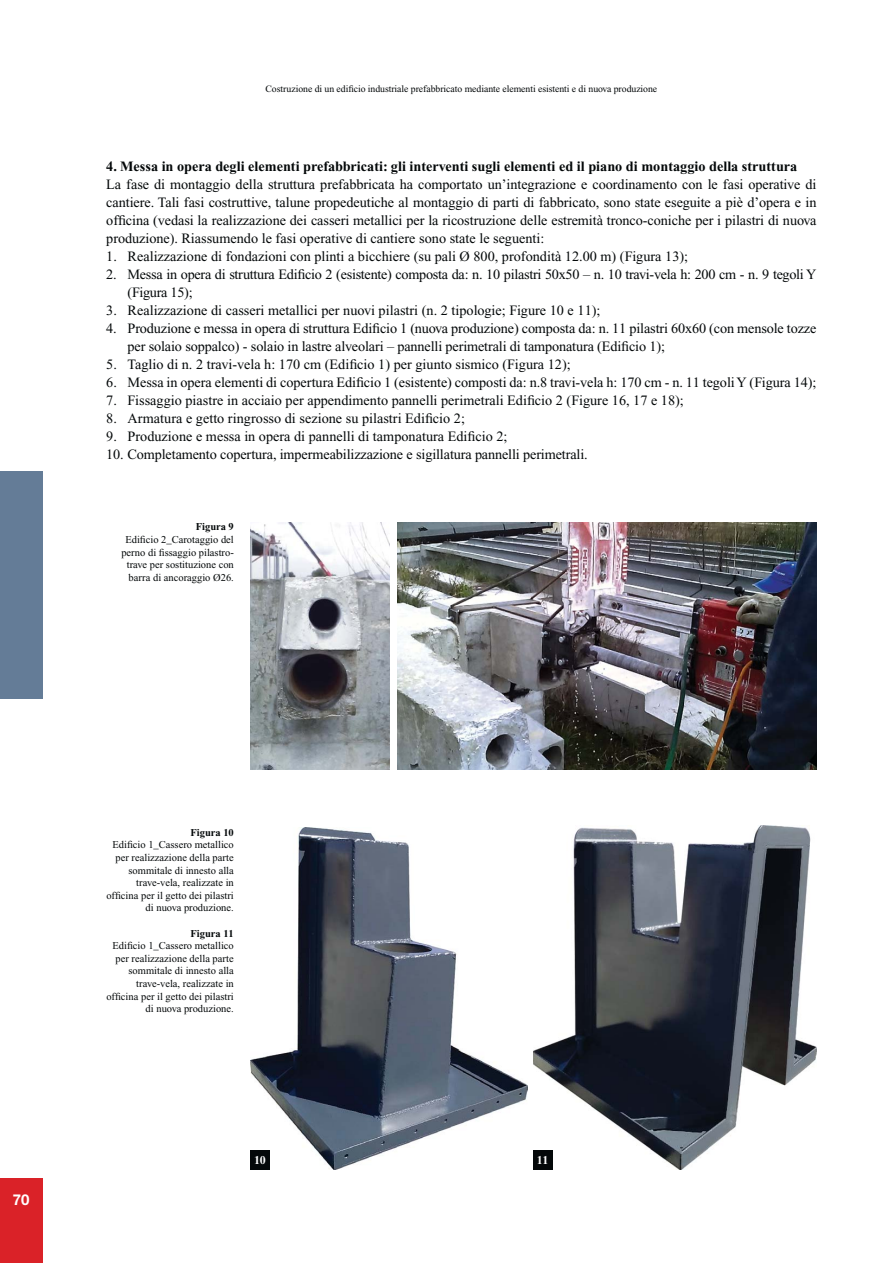
<style>
.page{position:relative;width:893px;height:1263px;background:#fff}
.page>*{position:absolute;margin:0;border:0;box-sizing:border-box;transform-origin:0 0}
.t1{font:700 15px "Helvetica Neue";color:#fff}
.t2{font:14.25px/18px "Times New Roman";letter-spacing:-.005em;color:#040809}
.t3{font:700 14.25px "Times New Roman";color:#040809}
.t4{font:700 12px "Times New Roman";color:#fff}
.t5{font:10.5px/12.6px "Times New Roman";color:#040809;text-align:right}
.t6{font:700 10.5px "Times New Roman";color:#040809}
.t7{font:9.75px "Times New Roman";letter-spacing:-.005em;color:#040809}
</style>
<div class="page">
<div style="left:0;top:1178px;width:43px;height:85px;background:#da2228"></div>
<div style="left:0;top:471px;width:43px;height:227px;background:#647c97"></div>
<img style="left:398px;top:522px;width:418px;height:248px">
<img style="left:251px;top:522px;width:138px;height:248px">
<img style="left:533px;top:826px;width:283px;height:343px">
<img style="left:251px;top:828px;width:276px;height:341px">
<div style="left:251px;top:1150px;width:19px;height:19px;background:#040809"></div>
<div style="left:533px;top:1150px;width:19px;height:19px;background:#040809"></div>
<p class="t7" style="left:265px;top:86px;width:393px">Costruzione di un edificio industriale prefabbricato mediante elementi esistenti e di nuova produzione</p>
<p class="t3" style="left:106px;top:161px;width:692px">4. Messa in opera degli elementi prefabbricati: gli interventi sugli elementi ed il piano di montaggio della struttura</p>
<p class="t2" style="left:106px;top:176px;width:712px;text-align:justify">La fase di montaggio della struttura prefabbricata ha comportato un’integrazione e coordinamento con le fasi operative di cantiere. Tali fasi costruttive, talune propedeutiche al montaggio di parti di fabbricato, sono state eseguite a piè d’opera e in officina (vedasi la realizzazione dei casseri metallici per la ricostruzione delle estremità tronco-coniche per i pilastri di nuova produzione). Riassumendo le fasi operative di cantiere sono state le seguenti:</p>
<p class="t2" style="left:106px;top:248px;width:583px">1. Realizzazione di fondazioni con plinti a bicchiere (su pali Ø 800, profondità 12.00 m) (Figura 13);</p>
<p class="t2" style="left:128px;top:266px;width:690px;text-indent:-21px">2. Messa in opera di struttura Edificio 2 (esistente) composta da: n. 10 pilastri 50x50 – n. 10 travi-vela h: 200 cm - n. 9 tegoli Y (Figura 15);</p>
<p class="t2" style="left:106px;top:302px;width:496px">3. Realizzazione di casseri metallici per nuovi pilastri (n. 2 tipologie; Figure 10 e 11);</p>
<p class="t2" style="left:128px;top:320px;width:690px;text-indent:-21px">4. Produzione e messa in opera di struttura Edificio 1 (nuova produzione) composta da: n. 11 pilastri 60x60 (con mensole tozze per solaio soppalco) - solaio in lastre alveolari – pannelli perimetrali di tamponatura (Edificio 1);</p>
<p class="t2" style="left:106px;top:356px;width:466px">5. Taglio di n. 2 travi-vela h: 170 cm (Edificio 1) per giunto sismico (Figura 12);</p>
<p class="t2" style="left:106px;top:374px;width:712px">6. Messa in opera elementi di copertura Edificio 1 (esistente) composti da: n.8 travi-vela h: 170 cm - n. 11 tegoli Y (Figura 14);</p>
<p class="t2" style="left:106px;top:392px;width:579px">7. Fissaggio piastre in acciaio per appendimento pannelli perimetrali Edificio 2 (Figure 16, 17 e 18);</p>
<p class="t2" style="left:106px;top:410px;width:360px">8. Armatura e getto ringrosso di sezione su pilastri Edificio 2;</p>
<p class="t2" style="left:106px;top:428px;width:403px">9. Produzione e messa in opera di pannelli di tamponatura Edificio 2;</p>
<p class="t2" style="left:106px;top:446px;width:483px">10. Completamento copertura, impermeabilizzazione e sigillatura pannelli perimetrali.</p>
<p class="t6" style="left:196px;top:523px;width:40px">Figura 9</p>
<p class="t5" style="left:121px;top:534px;width:114px">Edificio 2_Carotaggio del perno di fissaggio pilastro&shy;trave per sostituzione con barra di ancoraggio Ø26.</p>
<p class="t1" style="left:13px;top:1194px;width:18px">70</p>
<p class="t6" style="left:190px;top:829px;width:45px">Figura 10</p>
<p class="t5" style="left:106px;top:840px;width:129px">Edificio 1_Cassero metallico per realizzazione della parte sommitale di innesto alla trave-vela, realizzate in officina per il getto dei pilastri di nuova produzione.</p>
<p class="t6" style="left:190px;top:929px;width:45px">Figura 11</p>
<p class="t5" style="left:106px;top:940px;width:129px">Edificio 1_Cassero metallico per realizzazione della parte sommitale di innesto alla trave-vela, realizzate in officina per il getto dei pilastri di nuova produzione.</p>
<p class="t4" style="left:254px;top:1155px;width:13px">10</p>
<p class="t4" style="left:537px;top:1155px;width:13px">11</p>
</div>
